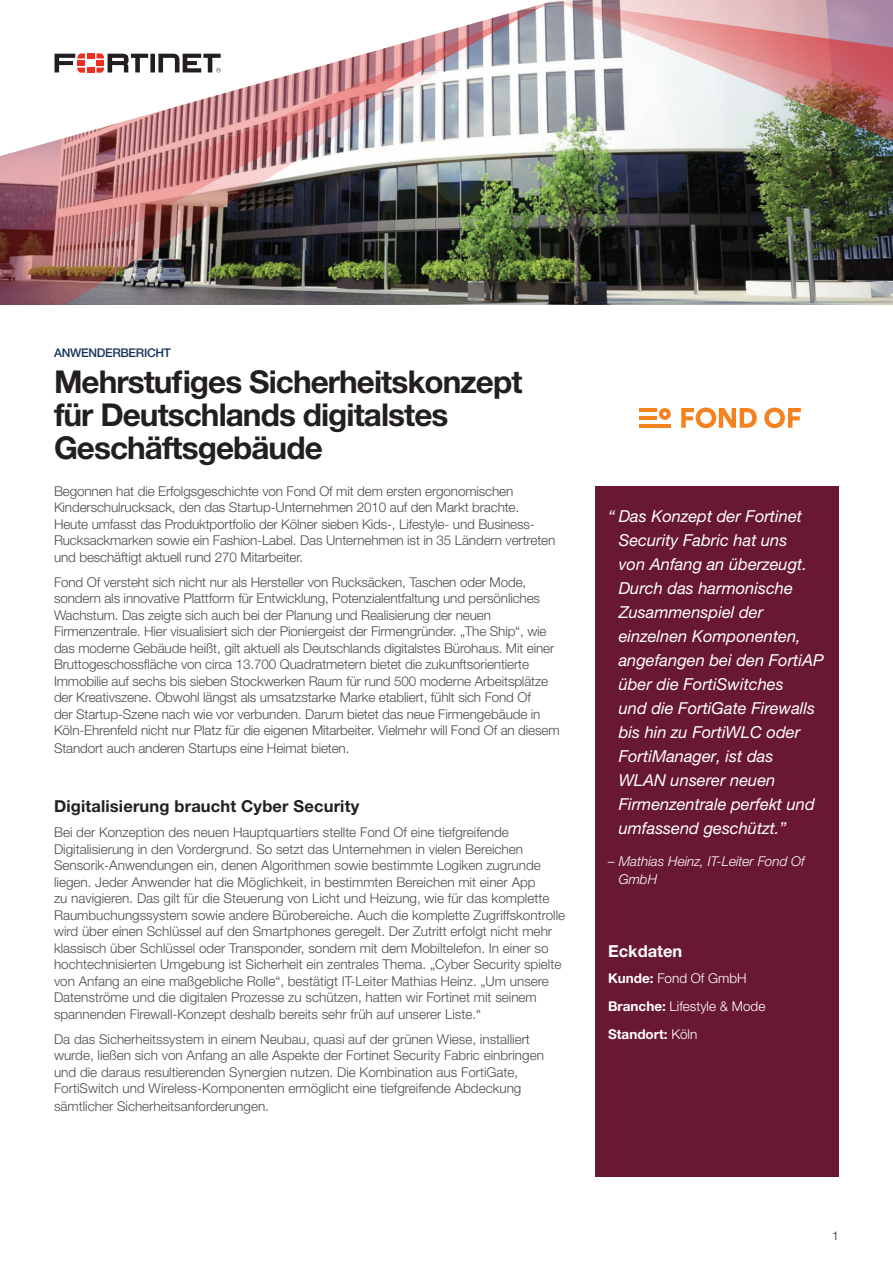
<style>
.page{position:relative;width:893px;height:1263px;background:#fff}
.page>*{position:absolute;margin:0;border:0;box-sizing:border-box;transform-origin:0 0}
.t1{font:700 31.5px/33px "Helvetica Neue LT Pro";letter-spacing:-.03em;color:#231f20}
.t2{font:italic 16.5px/24px "Helvetica Neue LT Pro";color:#fff}
.t3{font:700 16.5px "Helvetica Neue LT Pro";letter-spacing:.01em;color:#231f20}
.t4{font:700 16.5px "Helvetica Neue LT Pro";color:#fff}
.t5{font:300 13.5px/16.5px "Helvetica Neue LT Pro";color:#4b4c4d}
.t6{font:300 13.5px/28px "Helvetica Neue LT Pro";color:#fff}
.t7{font:italic 300 13.5px/18px "Helvetica Neue LT Pro";color:#fff}
.t8{font:500 12px "Helvetica Neue LT Pro";letter-spacing:-.025em;color:#18345e}
.t9{font:300 12px "Helvetica Neue LT Pro";color:#231f20}
.s1{font-weight:700}
</style>
<div class="page">
<img style="left:553px;top:147px;width:340px;height:158px">
<img style="left:605px;top:1px;width:288px;height:146px">
<img style="left:0;top:160px;width:553px;height:142px">
<img style="left:0;top:0;width:605px;height:160px">
<svg style="left:55px;top:53px;width:166px;height:20px"></svg>
<hr style="left:639px;top:408px;width:17px;height:4px;background:#f58120">
<hr style="left:639px;top:416px;width:17px;height:4px;background:#f58120">
<hr style="left:639px;top:424px;width:32px;height:4px;background:#f58120">
<svg style="left:659px;top:408px;width:12px;height:12px"></svg>
<svg style="left:681px;top:408px;width:76px;height:20px"></svg>
<svg style="left:764px;top:408px;width:37px;height:20px"></svg>
<div style="left:595px;top:486px;width:244px;height:691px;background:#691831"></div>
<p class="t8" style="left:54px;top:346px;width:118px">ANWENDERBERICHT</p>
<h1 class="t1" style="left:54px;top:364px;width:470px">Mehrstufiges Sicherheitskonzept für Deutschlands digitalstes<br>Geschäftsgebäude</h1>
<p class="t5" style="left:54px;top:482px;width:503px">Begonnen hat die Erfolgsgeschichte von Fond Of mit dem ersten ergonomischen Kinderschulrucksack, den das Startup-Unternehmen 2010 auf den Markt brachte.<br>Heute umfasst das Produktportfolio der Kölner sieben Kids-, Lifestyle- und Business-Rucksackmarken sowie ein Fashion-Label. Das Unternehmen ist in 35 Ländern vertreten und beschäftigt aktuell rund 270 Mitarbeiter.</p>
<p class="t5" style="left:54px;top:573px;width:507px">Fond Of versteht sich nicht nur als Hersteller von Rucksäcken, Taschen oder Mode, sondern als innovative Plattform für Entwicklung, Potenzialentfaltung und persönliches Wachstum. Das zeigte sich auch bei der Planung und Realisierung der neuen Firmenzentrale. Hier visualisiert sich der Pioniergeist der Firmengründer. „The Ship“, wie das moderne Gebäude heißt, gilt aktuell als Deutschlands digitalstes Bürohaus. Mit einer Bruttogeschossfläche von circa 13.700 Quadratmetern bietet die zukunftsorientierte Immobilie auf sechs bis sieben Stockwerken Raum für rund 500 moderne Arbeitsplätze der Kreativszene. Obwohl längst als umsatzstarke Marke etabliert, fühlt sich Fond Of<br>der Startup-Szene nach wie vor verbunden. Darum bietet das neue Firmengebäude in Köln-Ehrenfeld nicht nur Platz für die eigenen Mitarbeiter. Vielmehr will Fond Of an diesem</p>
<p class="t5" style="left:54px;top:740px;width:297px">Standort auch anderen Startups eine Heimat bieten.</p>
<p class="t3" style="left:54px;top:796px;width:307px">Digitalisierung braucht Cyber Security</p>
<p class="t5" style="left:54px;top:824px;width:513px">Bei der Konzeption des neuen Hauptquartiers stellte Fond Of eine tiefgreifende Digitalisierung in den Vordergrund. So setzt das Unternehmen in vielen Bereichen Sensorik-Anwendungen ein, denen Algorithmen sowie bestimmte Logiken zugrunde liegen. Jeder Anwender hat die Möglichkeit, in bestimmten Bereichen mit einer App<br>zu navigieren. Das gilt für die Steuerung von Licht und Heizung, wie für das komplette Raumbuchungssystem sowie andere Bürobereiche. Auch die komplette Zugriffskontrolle wird über einen Schlüssel auf den Smartphones geregelt. Der Zutritt erfolgt nicht mehr klassisch über Schlüssel oder Transponder, sondern mit dem Mobiltelefon. In einer so hochtechnisierten Umgebung ist Sicherheit ein zentrales Thema. „Cyber Security spielte von Anfang an eine maßgebliche Rolle“, bestätigt IT-Leiter Mathias Heinz. „Um unsere Datenströme und die digitalen Prozesse zu schützen, hatten wir Fortinet mit seinem spannenden Firewall-Konzept deshalb bereits sehr früh auf unserer Liste.“</p>
<p class="t5" style="left:54px;top:1030px;width:491px">Da das Sicherheitssystem in einem Neubau, quasi auf der grünen Wiese, installiert wurde, ließen sich von Anfang an alle Aspekte der Fortinet Security Fabric einbringen und die daraus resultierenden Synergien nutzen. Die Kombination aus FortiGate, FortiSwitch und Wireless-Komponenten ermöglicht eine tiefgreifende Abdeckung</p>
<p class="t5" style="left:54px;top:1098px;width:217px">sämtlicher Sicherheitsanforderungen.</p>
<p class="t2" style="left:619px;top:504px;width:207px;text-indent:-11px">“ Das Konzept der Fortinet<br>Security Fabric hat uns<br>von Anfang an überzeugt.<br>Durch das harmonische<br>Zusammenspiel der einzelnen Komponenten, angefangen bei den FortiAP über die FortiSwitches<br>und die FortiGate Firewalls bis hin zu FortiWLC oder<br>FortiManager, ist das<br>WLAN unserer neuen<br>Firmenzentrale perfekt und umfassend geschützt.”</p>
<p class="t7" style="left:619px;top:851px;width:187px;text-indent:-11px">– Mathias Heinz, IT-Leiter Fond Of<br>GmbH</p>
<p class="t4" style="left:608px;top:941px;width:76px">Eckdaten</p>
<p class="t6" style="left:608px;top:964px;width:159px"><span class="s1">Kunde:</span> Fond Of GmbH<br><span class="s1">Branche:</span> Lifestyle &amp; Mode<br><span class="s1">Standort:</span> Köln</p>
<p class="t9" style="left:832px;top:1229px;width:8px">1</p>
</div>
